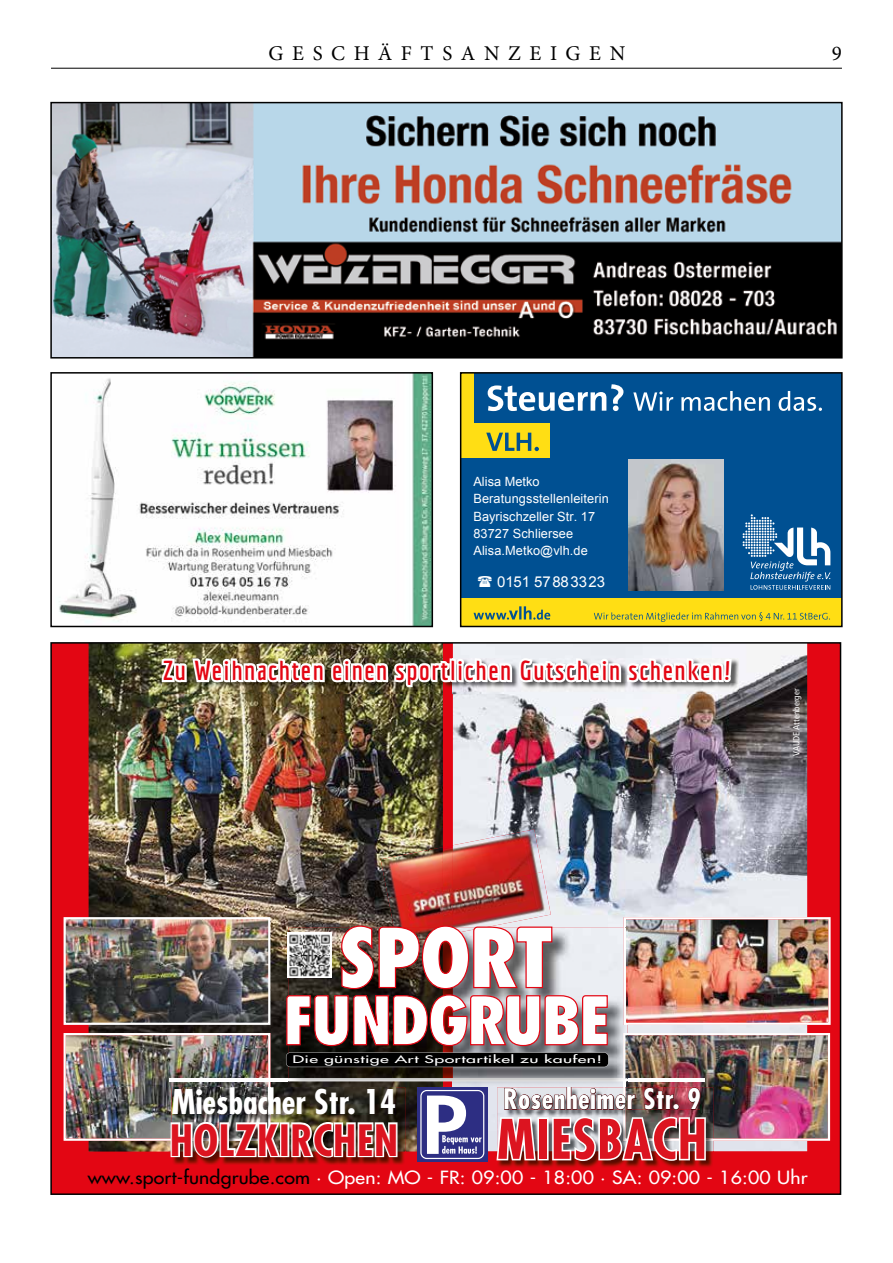
<style>
.page{position:relative;width:893px;height:1263px;background:#fff}
.page>*{position:absolute;margin:0;border:0;box-sizing:border-box;transform-origin:0 0}
.t1{font:700 condensed 52.95px "Futura";letter-spacing:.02em;color:#dc1420}
.t2{font:700 condensed 42px "Futura";letter-spacing:.015em;color:#dc1420}
.t3{font:700 condensed 33.15px "Futura";color:#fff}
.t4{font:700 condensed 27.6px "Futura";letter-spacing:.02em;color:#fff}
.t5{font:700 26.7px "Economica";letter-spacing:.06em;color:#e30613}
.t6{font:21px "Minion Pro";letter-spacing:.41em;color:#000}
.t7{font:17.7px "Futura";letter-spacing:.01em;color:#fff;scale:1.1 1}
.t8{font:15px "Arial";letter-spacing:-.005em;color:#fff}
.t9{font:12.75px/17.2px "Arial";letter-spacing:.005em;color:#fff}
.t10{font:10.2px "Futura";letter-spacing:.02em;color:#fff;scale:1.75 1}
.t11{font:condensed 8.85px "Frutiger";letter-spacing:.01em;color:#fff}
.s1{color:#000}
</style>
<div class="page">
<hr style="left:51px;top:68px;width:791px;height:1px;background:#000">
<div style="left:51px;top:643px;width:789px;height:550px;background:#e30613"></div>
<img style="left:89px;top:645px;width:354px;height:271px">
<img style="left:453px;top:645px;width:354px;height:271px">
<img style="left:158px;top:654px;width:577px;height:206px">
<img style="left:498px;top:1162px;width:215px;height:6px">
<img style="left:173px;top:1162px;width:231px;height:3px">
<img style="left:443px;top:845px;width:10px;height:71px">
<img style="left:381px;top:847px;width:62px;height:51px">
<img style="left:388px;top:887px;width:55px;height:29px">
<img style="left:453px;top:829px;width:90px;height:43px">
<img style="left:453px;top:872px;width:98px;height:44px">
<img style="left:63px;top:916px;width:768px;height:246px">
<img style="left:287px;top:933px;width:45px;height:44px">
<img style="left:53px;top:105px;width:787px;height:251px">
<div style="left:50px;top:102px;width:793px;height:257px;border:2px solid #000"></div>
<img style="left:59px;top:375px;width:371px;height:249px">
<div style="left:50px;top:372px;width:383px;height:255px;border:2px solid #000"></div>
<div style="left:461px;top:373px;width:381px;height:253px;background:#005092"></div>
<svg style="left:743px;top:514px;width:88px;height:76px"></svg>
<div style="left:461px;top:424px;width:89px;height:34px;background:#ffde14"></div>
<svg style="left:486px;top:433px;width:53px;height:18px"></svg>
<div style="left:461px;top:373px;width:12px;height:85px;background:#ffde14"></div>
<svg style="left:488px;top:384px;width:334px;height:27px"></svg>
<img style="left:628px;top:460px;width:96px;height:131px">
<div style="left:461px;top:598px;width:381px;height:28px;background:#ffde14"></div>
<svg style="left:594px;top:612px;width:236px;height:10px"></svg>
<svg style="left:474px;top:606px;width:76px;height:14px"></svg>
<div style="left:460px;top:372px;width:383px;height:255px;border:2px solid #000"></div>
<h3 class="t6" style="left:268px;top:40px;width:358px">GESCHÄFTSANZEIGEN</h3>
<h3 class="t6" style="left:832px;top:40px;width:12px">9</h3>
<p class="t9" style="left:473px;top:473px;width:137px">Alisa Metko<br>Beratungsstellenleiterin<br>Bayrischzeller Str. 17<br>83727 Schliersee<br>Alisa.Metko@vlh.de</p>
<p class="t8" style="left:497px;top:572px;width:110px">0151 57883323</p>
<h3 class="t5" style="left:163px;top:655px;width:569px">Zu Weihnachten einen sportlichen Gutschein schenken!</h3>
<p class="t11" style="left:791px;top:756px;width:69px;rotate:-90deg">VAUDE Attenberger</p>
<p class="t10" style="left:292px;top:1052px;width:178px">Die günstige Art Sportartikel zu kaufen!</p>
<h3 class="t4" style="left:503px;top:1082px;width:199px">Rosenheimer Str. 9</h3>
<h1 class="t1" style="left:497px;top:1106px;width:212px">MIESBACH</h1>
<h3 class="t3" style="left:172px;top:1081px;width:226px">Miesbacher Str. 14</h3>
<h2 class="t2" style="left:170px;top:1114px;width:230px">HOLZKIRCHEN</h2>
<h3 class="t7" style="left:88px;top:1166px;width:656px"><span class="s1">www.sport-fundgrube.com</span> · Open: MO - FR: 09:00 - 18:00 · SA: 09:00 - 16:00 Uhr</h3>
</div>
